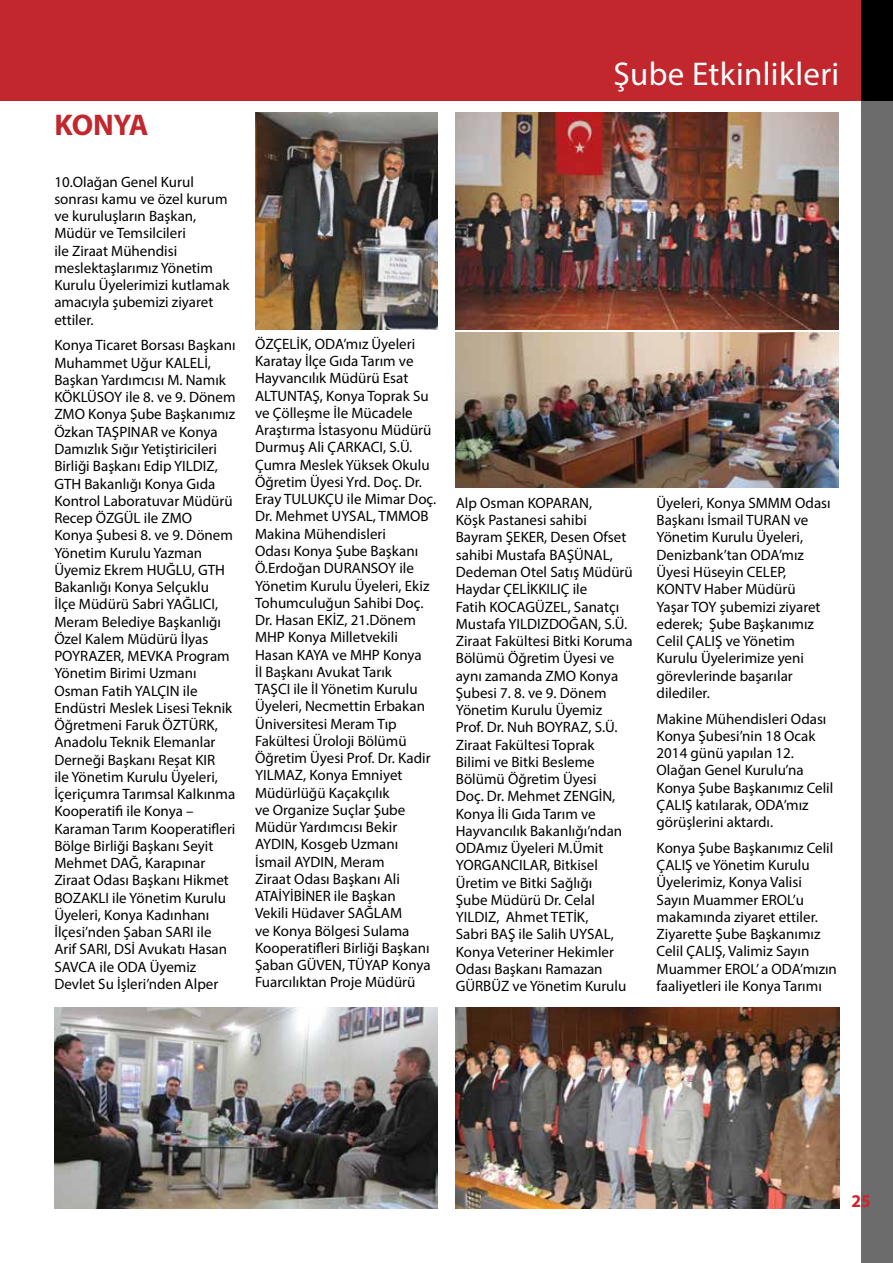
<style>
.page{position:relative;width:893px;height:1263px;background:#fff}
.page>*{position:absolute;margin:0;border:0;box-sizing:border-box;transform-origin:0 0}
.t1{font:33px "Myriad Pro";letter-spacing:.01em;color:#fff}
.t2{font:700 30px "Myriad Pro";letter-spacing:-.025em;color:#c1272d}
.t3{font:700 18px "Myriad Pro";color:#d2232a}
.t4{font:15px/17.2px "Myriad Pro";color:#000}
</style>
<div class="page">
<div style="left:861px;top:100px;width:32px;height:1163px;background:#6d6c6d"></div>
<div style="left:861px;top:0;width:32px;height:101px;background:#000"></div>
<div style="left:0;top:0;width:861px;height:101px;background:#c1272d"></div>
<img style="left:255px;top:113px;width:183px;height:216px">
<img style="left:455px;top:113px;width:384px;height:216px">
<img style="left:455px;top:333px;width:384px;height:154px">
<img style="left:54px;top:1008px;width:384px;height:201px">
<img style="left:456px;top:1008px;width:383px;height:201px">
<h2 class="t2" style="left:54px;top:106px;width:96px">KONYA</h2>
<p class="t4" style="left:54px;top:173px;width:177px">10.Olağan Genel Kurul sonrası kamu ve özel kurum ve kuruluşların Başkan,<br>Müdür ve Temsilcileri<br>ile Ziraat Mühendisi meslektaşlarımız Yönetim<br>Kurulu Üyelerimizi kutlamak amacıyla şubemizi ziyaret ettiler.</p>
<p class="t4" style="left:54px;top:337px;width:183px">Konya Ticaret Borsası Başkanı<br>Muhammet Uğur KALELİ,<br>Başkan Yardımcısı M. Namık<br>KÖKLÜSOY ile 8. ve 9. Dönem<br>ZMO Konya Şube Başkanımız<br>Özkan TAŞPINAR ve Konya<br>Damızlık Sığır Yetiştiricileri<br>Birliği Başkanı Edip YILDIZ,<br>GTH Bakanlığı Konya Gıda<br>Kontrol Laboratuvar Müdürü<br>Recep ÖZGÜL ile ZMO<br>Konya Şubesi 8. ve 9. Dönem<br>Yönetim Kurulu Yazman<br>Üyemiz Ekrem HUĞLU, GTH<br>Bakanlığı Konya Selçuklu<br>İlçe Müdürü Sabri YAĞLICI,<br>Meram Belediye Başkanlığı<br>Özel Kalem Müdürü İlyas<br>POYRAZER, MEVKA Program<br>Yönetim Birimi Uzmanı<br>Osman Fatih YALÇIN ile<br>Endüstri Meslek Lisesi Teknik<br>Öğretmeni Faruk ÖZTÜRK,<br>Anadolu Teknik Elemanlar<br>Derneği Başkanı Reşat KIR<br>ile Yönetim Kurulu Üyeleri,<br>İçeriçumra Tarımsal Kalkınma<br>Kooperatifi ile Konya –<br>Karaman Tarım Kooperatifleri<br>Bölge Birliği Başkanı Seyit<br>Mehmet DAĞ, Karapınar<br>Ziraat Odası Başkanı Hikmet<br>BOZAKLI ile Yönetim Kurulu<br>Üyeleri, Konya Kadınhanı<br>İlçesi’nden Şaban SARI ile<br>Arif SARI, DSİ Avukatı Hasan<br>SAVCA ile ODA Üyemiz<br>Devlet Su İşleri’nden Alper</p>
<p class="t4" style="left:255px;top:335px;width:183px">ÖZÇELİK, ODA’mız Üyeleri<br>Karatay İlçe Gıda Tarım ve<br>Hayvancılık Müdürü Esat<br>ALTUNTAŞ, Konya Toprak Su ve Çölleşme İle Mücadele<br>Araştırma İstasyonu Müdürü<br>Durmuş Ali ÇARKACI, S.Ü.<br>Çumra Meslek Yüksek Okulu<br>Öğretim Üyesi Yrd. Doç. Dr.<br>Eray TULUKÇU ile Mimar Doç.<br>Dr. Mehmet UYSAL, TMMOB<br>Makina Mühendisleri<br>Odası Konya Şube Başkanı<br>Ö.Erdoğan DURANSOY ile<br>Yönetim Kurulu Üyeleri, Ekiz<br>Tohumculuğun Sahibi Doç.<br>Dr. Hasan EKİZ, 21.Dönem<br>MHP Konya Milletvekili<br>Hasan KAYA ve MHP Konya<br>İl Başkanı Avukat Tarık<br>TAŞCI ile İl Yönetim Kurulu<br>Üyeleri, Necmettin Erbakan<br>Üniversitesi Meram Tıp<br>Fakültesi Üroloji Bölümü<br>Öğretim Üyesi Prof. Dr. Kadir<br>YILMAZ, Konya Emniyet<br>Müdürlüğü Kaçakçılık<br>ve Organize Suçlar Şube<br>Müdür Yardımcısı Bekir<br>AYDIN, Kosgeb Uzmanı<br>İsmail AYDIN, Meram<br>Ziraat Odası Başkanı Ali<br>ATAİYİBİNER ile Başkan<br>Vekili Hüdaver SAĞLAM<br>ve Konya Bölgesi Sulama<br>Kooperatifleri Birliği Başkanı<br>Şaban GÜVEN, TÜYAP Konya<br>Fuarcılıktan Proje Müdürü</p>
<h1 class="t1" style="left:614px;top:54px;width:227px">Şube Etkinlikleri</h1>
<p class="t4" style="left:456px;top:494px;width:178px">Alp Osman KOPARAN,<br>Köşk Pastanesi sahibi<br>Bayram ŞEKER, Desen Ofset sahibi Mustafa BAŞÜNAL,<br>Dedeman Otel Satış Müdürü<br>Haydar ÇELİKKILIÇ ile<br>Fatih KOCAGÜZEL, Sanatçı<br>Mustafa YILDIZDOĞAN, S.Ü.<br>Ziraat Fakültesi Bitki Koruma<br>Bölümü Öğretim Üyesi ve aynı zamanda ZMO Konya<br>Şubesi 7. 8. ve 9. Dönem<br>Yönetim Kurulu Üyemiz<br>Prof. Dr. Nuh BOYRAZ, S.Ü.<br>Ziraat Fakültesi Toprak<br>Bilimi ve Bitki Besleme<br>Bölümü Öğretim Üyesi<br>Doç. Dr. Mehmet ZENGİN,<br>Konya İli Gıda Tarım ve<br>Hayvancılık Bakanlığı’ndan<br>ODAmız Üyeleri M.Ümit<br>YORGANCILAR, Bitkisel<br>Üretim ve Bitki Sağlığı<br>Şube Müdürü Dr. Celal<br>YILDIZ, Ahmet TETİK,<br>Sabri BAŞ ile Salih UYSAL,<br>Konya Veteriner Hekimler<br>Odası Başkanı Ramazan<br>GÜRBÜZ ve Yönetim Kurulu</p>
<p class="t4" style="left:657px;top:494px;width:176px">Üyeleri, Konya SMMM Odası<br>Başkanı İsmail TURAN ve<br>Yönetim Kurulu Üyeleri,<br>Denizbank’tan ODA’mız<br>Üyesi Hüseyin CELEP,<br>KONTV Haber Müdürü<br>Yaşar TOY şubemizi ziyaret ederek; Şube Başkanımız<br>Celil ÇALIŞ ve Yönetim<br>Kurulu Üyelerimize yeni görevlerinde başarılar dilediler.</p>
<p class="t4" style="left:657px;top:710px;width:178px">Makine Mühendisleri Odası<br>Konya Şubesi’nin 18 Ocak<br>2014 günü yapılan 12.<br>Olağan Genel Kurulu’na<br>Konya Şube Başkanımız Celil<br>ÇALIŞ katılarak, ODA’mız görüşlerini aktardı.</p>
<p class="t4" style="left:657px;top:839px;width:182px">Konya Şube Başkanımız Celil<br>ÇALIŞ ve Yönetim Kurulu<br>Üyelerimiz, Konya Valisi<br>Sayın Muammer EROL’u makamında ziyaret ettiler.<br>Ziyarette Şube Başkanımız<br>Celil ÇALIŞ, Valimiz Sayın<br>Muammer EROL’ a ODA’mızın faaliyetleri ile Konya Tarımı</p>
<p class="t3" style="left:851px;top:1189px;width:21px">25</p>
</div>
